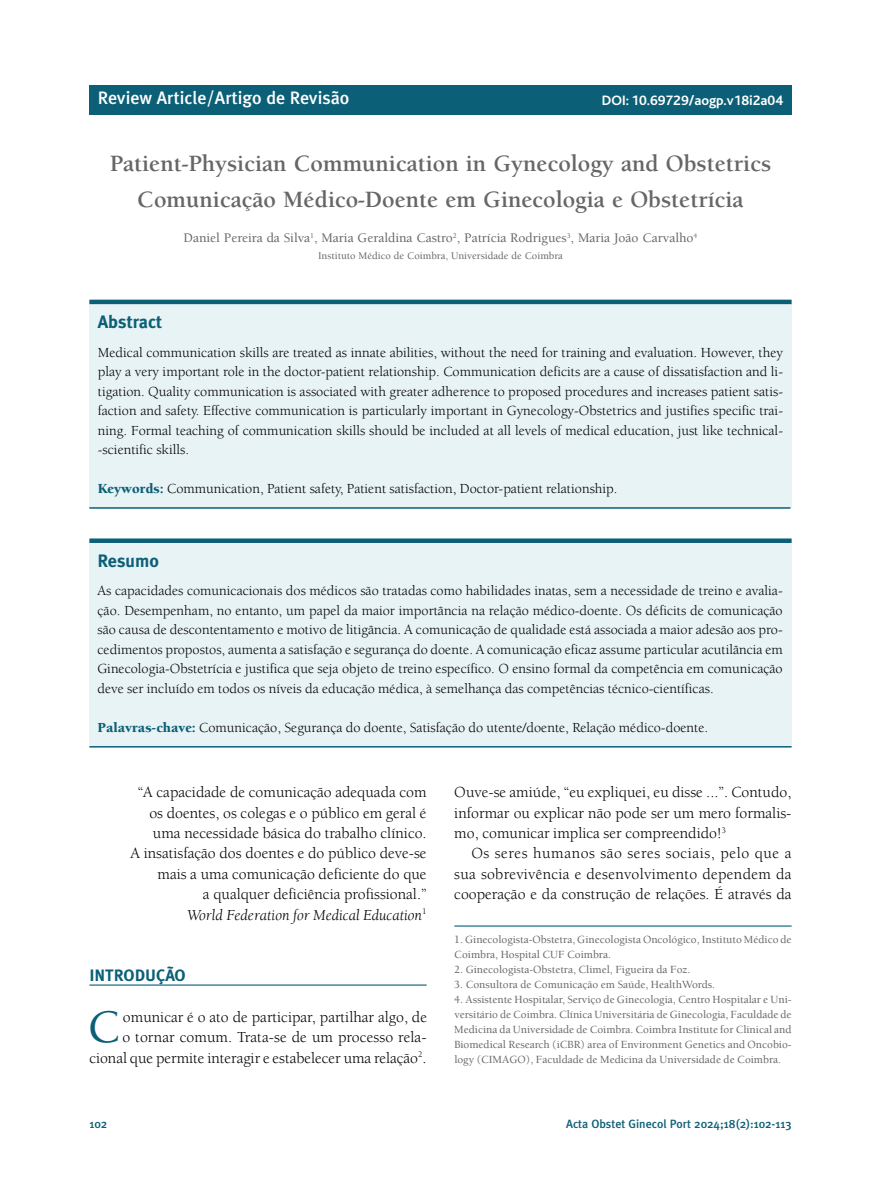
<style>
.page{position:relative;width:881px;height:1191px;background:#fff}
.page>*{position:absolute;margin:0;border:0;box-sizing:border-box;transform-origin:0 0}
.t1{font:500 47.85px "Berkeley";color:#0b5f76}
.t2{font:700 24px/35.5px "Berkeley";color:#666;text-align:center}
.t3{font:500 18px "Meta Plus";color:#fff}
.t4{font:700 18px "Meta Plus";color:#0b5f76}
.t5{font:700 16.5px "Meta Plus";color:#0b5f76}
.t6{font:15.75px/20.4px "Berkeley";color:#000;text-align:justify}
.t7{font:14.25px/19.5px "Berkeley";color:#000;text-align:justify}
.t8{font:700 14.25px "Bliss";color:#fff}
.t9{font:500 13.5px "Berkeley";color:#656565}
.t10{font:500 12px "Meta Plus";color:#0b5f76}
.t11{font:500 11.25px/15px "Berkeley";color:#656565}
.t12{font:500 10.5px "Berkeley";color:#656565}
.s1{font-weight:900;color:#0b5f76}
.s2{font-style:italic}
</style>
<div class="page">
<div style="left:89px;top:85px;width:702px;height:29px;background:#0b5f76"></div>
<hr style="left:454px;top:925px;width:337px;height:1px;background:#0b5f76">
<div style="left:89px;top:302px;width:702px;height:206px;background:#e8f3f6"></div>
<hr style="left:89px;top:300px;width:702px;height:4px;background:#0b5f76">
<hr style="left:89px;top:507px;width:701px;height:2px;background:#0b5f76">
<hr style="left:89px;top:984px;width:337px;height:1px;background:#0b5f76">
<div style="left:89px;top:540px;width:702px;height:207px;background:#e8f3f6"></div>
<div style="left:89px;top:538px;width:702px;height:5px;background:#0b5f76"></div>
<hr style="left:89px;top:746px;width:702px;height:1px;background:#0b5f76">
<p class="t3" style="left:98px;top:88px;width:253px">Review Article/Artigo de Revisão</p>
<p class="t8" style="left:601px;top:95px;width:183px">DOI: 10.69729/aogp.v18i2a04</p>
<h2 class="t2" style="left:110px;top:148px;width:662px">Patient-Physician Communication in Gynecology and Obstetrics<br>Comunicação Médico-Doente em Ginecologia e Obstetrícia</h2>
<p class="t9" style="left:183px;top:232px;width:515px">Daniel Pereira da Silva<sup>1</sup>, Maria Geraldina Castro<sup>2</sup>, Patrícia Rodrigues<sup>3</sup>, Maria João Carvalho<sup>4</sup></p>
<p class="t12" style="left:318px;top:251px;width:246px">Instituto Médico de Coimbra, Universidade de Coimbra</p>
<p class="t4" style="left:98px;top:311px;width:66px">Abstract</p>
<p class="t7" style="left:98px;top:343px;width:686px">Medical communication skills are treated as innate abilities, without the need for training and evaluation. However, they play a very important role in the doctor-patient relationship. Communication deficits are a cause of dissatisfaction and li&shy;tigation. Quality communication is associated with greater adherence to proposed procedures and increases patient satis&shy;faction and safety. Effective communication is particularly important in Gynecology-Obstetrics and justifies specific trai&shy;ning. Formal teaching of communication skills should be included at all levels of medical education, just like technical--scientific skills.</p>
<p class="t7" style="left:98px;top:480px;width:521px"><span class="s1">Keywords:</span> Communication, Patient safety, Patient satisfaction, Doctor-patient relationship.</p>
<p class="t4" style="left:97px;top:550px;width:63px">Resumo</p>
<p class="t7" style="left:97px;top:582px;width:686px">As capacidades comunicacionais dos médicos são tratadas como habilidades inatas, sem a necessidade de treino e avalia&shy;ção. Desempenham, no entanto, um papel da maior importância na relação médico-doente. Os déficits de comunicação são causa de descontentamento e motivo de litigância. A comunicação de qualidade está associada a maior adesão aos pro&shy;cedimentos propostos, aumenta a satisfação e segurança do doente. A comunicação eficaz assume particular acutilância em Ginecologia-Obstetrícia e justifica que seja objeto de treino específico. O ensino formal da competência em comunicação deve ser incluído em todos os níveis da educação médica, à semelhança das competências técnico-científicas.</p>
<p class="t7" style="left:97px;top:719px;width:612px"><span class="s1">Palavras-chave:</span> Comunicação, Segurança do doente, Satisfação do utente/doente, Relação médico-doente.</p>
<p class="t6" style="left:130px;top:783px;width:297px;text-align:right">“A capacidade de comunicação adequada com os doentes, os colegas e o público em geral é uma necessidade básica do trabalho clínico.<br>A insatisfação dos doentes e do público deve-se mais a uma comunicação deficiente do que<br>a qualquer deficiência profissional.”<br><span class="s2">World Federation for Medical Education</span><sup>1</sup></p>
<p class="t5" style="left:89px;top:965px;width:98px">INTRODUÇÃO</p>
<h1 class="t1" style="left:87px;top:1008px;width:34px">C</h1>
<p class="t6" style="left:89px;top:1007px;width:339px;text-align:right">omunicar é o ato de participar, partilhar algo, de<br>o tornar comum. Trata-se de um processo rela&shy;cional que permite interagir e estabelecer uma relação<sup>2</sup>.</p>
<p class="t6" style="left:454px;top:783px;width:338px">Ouve-se amiúde, “eu expliquei, eu disse ...”. Contudo, informar ou explicar não pode ser um mero formalis&shy;mo, comunicar implica ser compreendido!<sup>3</sup></p>
<p class="t6" style="left:454px;top:844px;width:338px;text-indent:17px">Os seres humanos são seres sociais, pelo que a sua sobrevivência e desenvolvimento dependem da cooperação e da construção de relações. É através da</p>
<p class="t11" style="left:454px;top:933px;width:338px">1. Ginecologista-Obstetra, Ginecologista Oncológico, Instituto Médico de<br>Coimbra, Hospital CUF Coimbra.</p>
<p class="t11" style="left:454px;top:963px;width:237px">2. Ginecologista-Obstetra, Climel, Figueira da Foz.</p>
<p class="t11" style="left:454px;top:978px;width:262px">3. Consultora de Comunicação em Saúde, HealthWords.</p>
<p class="t11" style="left:454px;top:993px;width:338px;text-align:justify">4. Assistente Hospitalar, Serviço de Ginecologia, Centro Hospitalar e Uni&shy;versitário de Coimbra. Clínica Universitária de Ginecologia, Faculdade de Medicina da Universidade de Coimbra. Coimbra Institute for Clinical and Biomedical Research (iCBR) area of Environment Genetics and Oncobio&shy;logy (CIMAGO), Faculdade de Medicina da Universidade de Coimbra.</p>
<p class="t10" style="left:89px;top:1117px;width:19px">102</p>
<p class="t10" style="left:566px;top:1117px;width:227px">Acta Obstet Ginecol Port 2024;18(2):102-113</p>
</div>
